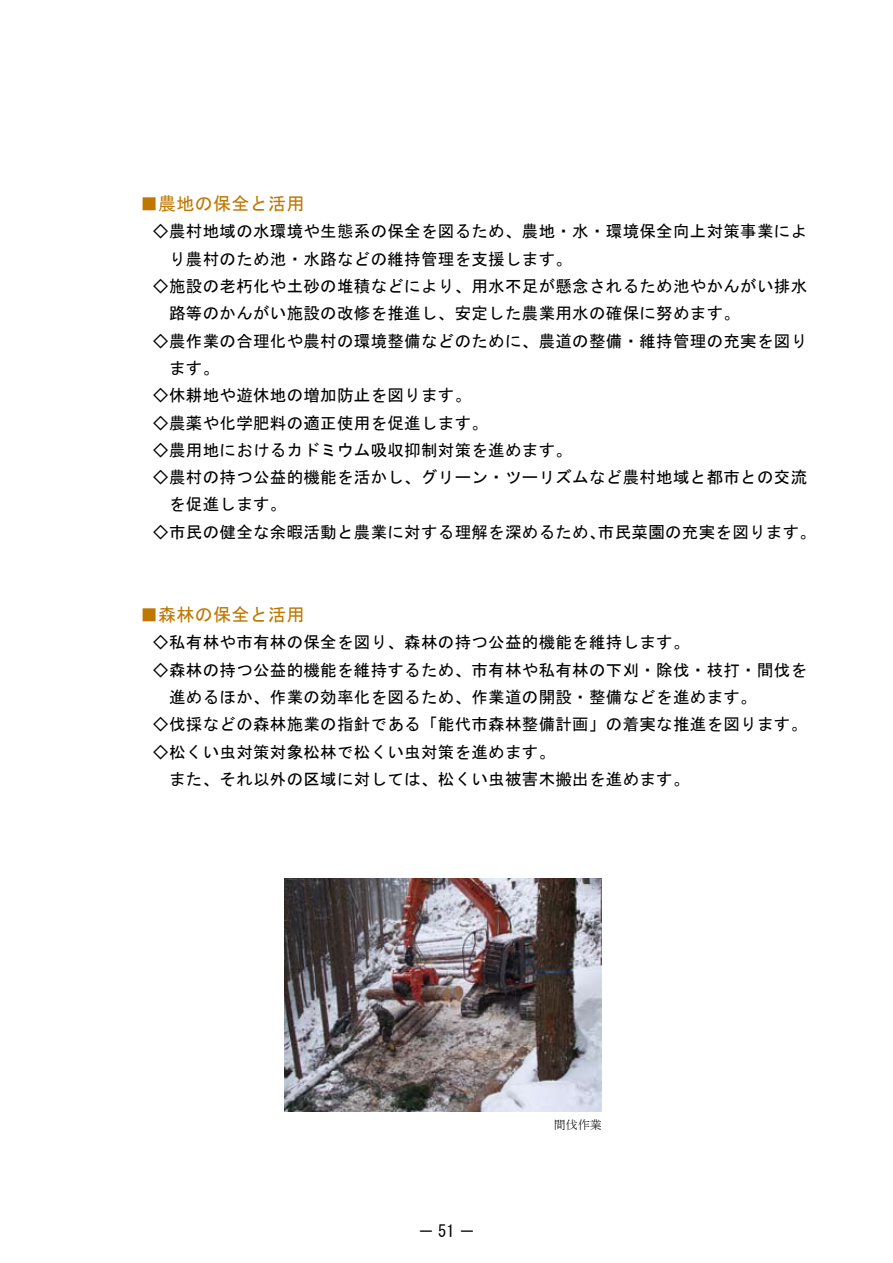
<style>
.page{position:relative;width:893px;height:1263px;background:#fff}
.page>*{position:absolute;margin:0;border:0;box-sizing:border-box;transform-origin:0 0}
.t1{font:18px "MS Gothic";letter-spacing:.015em;color:#bf7700}
.t2{font:16.5px "MS Gothic";letter-spacing:.02em;color:#000}
.t3{font:12px "MS Mincho";color:#000}
</style>
<div class="page">
<img style="left:285px;top:879px;width:317px;height:232px">
<p class="t1" style="left:140px;top:194px;width:166px">■農地の保全と活用</p>
<p class="t2" style="left:152px;top:223px;width:656px">◇農村地域の水環境や生態系の保全を図るため、農地・水・環境保全向上対策事業によ</p>
<p class="t2" style="left:169px;top:251px;width:404px">り農村のため池・水路などの維持管理を支援します。</p>
<p class="t2" style="left:152px;top:278px;width:656px">◇施設の老朽化や土砂の堆積などにより、用水不足が懸念されるため池やかんがい排水</p>
<p class="t2" style="left:169px;top:305px;width:572px">路等のかんがい施設の改修を推進し、安定した農業用水の確保に努めます。</p>
<p class="t2" style="left:152px;top:332px;width:656px">◇農作業の合理化や農村の環境整備などのために、農道の整備・維持管理の充実を図り</p>
<p class="t2" style="left:169px;top:360px;width:52px">ます。</p>
<p class="t2" style="left:152px;top:387px;width:320px">◇休耕地や遊休地の増加防止を図ります。</p>
<p class="t2" style="left:152px;top:414px;width:337px">◇農薬や化学肥料の適正使用を促進します。</p>
<p class="t2" style="left:152px;top:442px;width:421px">◇農用地におけるカドミウム吸収抑制対策を進めます。</p>
<p class="t2" style="left:152px;top:469px;width:656px">◇農村の持つ公益的機能を活かし、グリーン・ツーリズムなど農村地域と都市との交流</p>
<p class="t2" style="left:169px;top:496px;width:119px">を促進します。</p>
<p class="t2" style="left:152px;top:523px;width:665px">◇市民の健全な余暇活動と農業に対する理解を深めるため、市民菜園の充実を図ります。</p>
<p class="t1" style="left:140px;top:605px;width:166px">■森林の保全と活用</p>
<p class="t2" style="left:152px;top:634px;width:539px">◇私有林や市有林の保全を図り、森林の持つ公益的機能を維持します。</p>
<p class="t2" style="left:152px;top:662px;width:656px">◇森林の持つ公益的機能を維持するため、市有林や私有林の下刈・除伐・枝打・間伐を</p>
<p class="t2" style="left:169px;top:689px;width:589px">進めるほか、作業の効率化を図るため、作業道の開設・整備などを進めます。</p>
<p class="t2" style="left:152px;top:716px;width:656px">◇伐採などの森林施業の指針である「能代市森林整備計画」の着実な推進を図ります。</p>
<p class="t2" style="left:152px;top:743px;width:404px">◇松くい虫対策対象松林で松くい虫対策を進めます。</p>
<p class="t2" style="left:169px;top:771px;width:522px">また、それ以外の区域に対しては、松くい虫被害木搬出を進めます。</p>
<p class="t2" style="left:418px;top:1223px;width:59px">－51－</p>
<p class="t2" style="left:420px;top:1223px;width:55px">- -</p>
<p class="t3" style="left:554px;top:1119px;width:49px">間伐作業</p>
</div>
